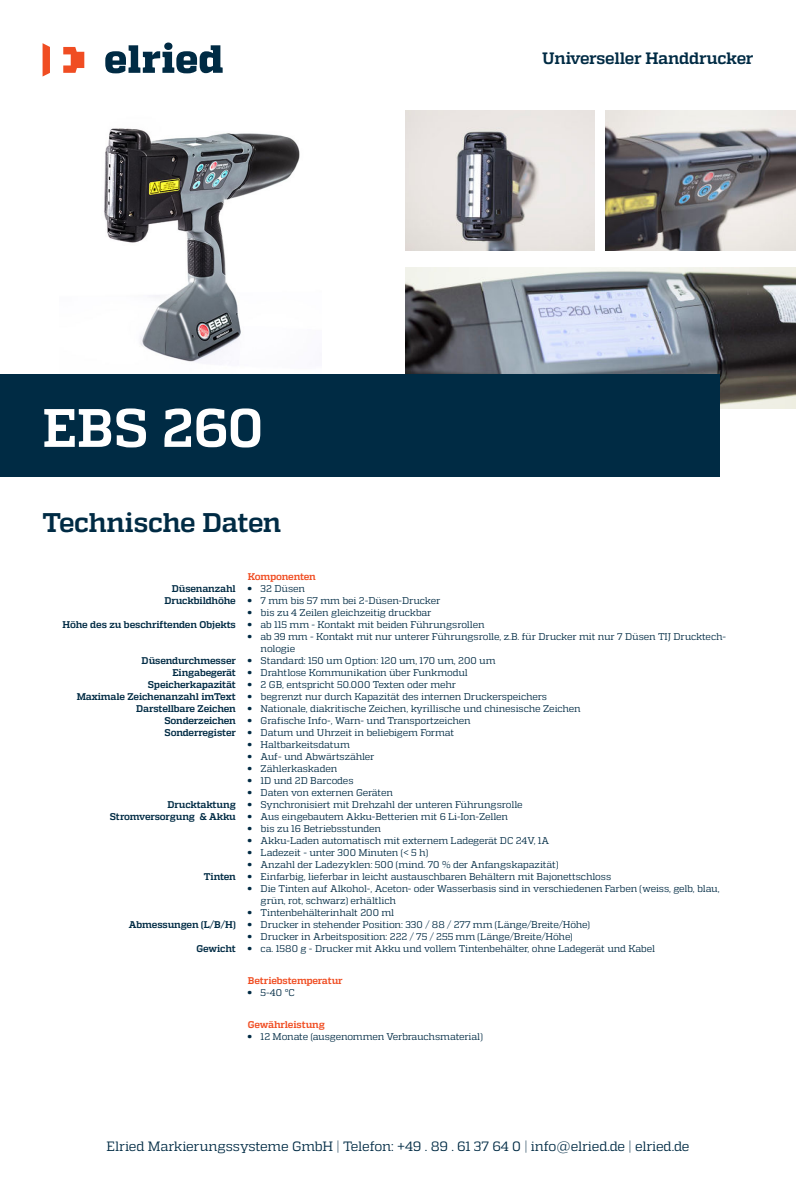
<style>
.page{position:relative;width:796px;height:1178px;background:#fff}
.page>*{position:absolute;margin:0;border:0;box-sizing:border-box;transform-origin:0 0}
.t1{font:700 54px "Quadon";color:#fff}
.t2{font:700 27px "Quadon";letter-spacing:-.015em;color:#002b44}
.t3{font:700 16.5px "Quadon";letter-spacing:-.02em;color:#002b44}
.t4{font:13.5px "Quadon";letter-spacing:-.01em;color:#002b44}
.t5{font:9.75px/12px "Quadon";letter-spacing:-.015em;color:#002b44}
.t6{font:700 9.75px/12px "Quadon";letter-spacing:-.015em;color:#002b44;text-align:right}
.t7{font:700 9.75px "Quadon";letter-spacing:-.015em;color:#f04d22}
</style>
<div class="page">
<svg style="left:43px;top:43px;width:7px;height:34px"></svg>
<svg style="left:63px;top:47px;width:21px;height:26px"></svg>
<svg style="left:105px;top:43px;width:117px;height:30px"></svg>
<img style="left:104px;top:128px;width:196px;height:234px">
<img style="left:405px;top:111px;width:189px;height:140px">
<img style="left:405px;top:268px;width:390px;height:140px">
<div style="left:0;top:374px;width:719px;height:102px;background:#002b44"></div>
<img style="left:605px;top:111px;width:190px;height:140px">
<h1 class="t1" style="left:43px;top:405px;width:222px">EBS 260</h1>
<h2 class="t2" style="left:43px;top:511px;width:240px">Technische Daten</h2>
<h3 class="t3" style="left:542px;top:51px;width:212px">Universeller Handdrucker</h3>
<p class="t6" style="left:164px;top:583px;width:73px">Düsenanzahl<br>Druckbildhöhe</p>
<p class="t6" style="left:62px;top:619px;width:175px">Höhe des zu beschriftenden Objekts</p>
<p class="t6" style="left:77px;top:655px;width:160px">Düsendurchmesser<br>Eingabegerät<br>Speicherkapazität<br>Maximale Zeichenanzahl imText<br>Darstellbare Zeichen<br>Sonderzeichen<br>Sonderregister</p>
<p class="t6" style="left:110px;top:799px;width:128px">Drucktaktung<br>Stromversorgung &amp; Akku</p>
<p class="t6" style="left:204px;top:871px;width:33px">Tinten</p>
<p class="t6" style="left:129px;top:919px;width:108px">Abmessungen (L/B/H)</p>
<p class="t6" style="left:196px;top:943px;width:41px">Gewicht</p>
<p class="t7" style="left:248px;top:572px;width:69px">Komponenten</p>
<p class="t5" style="left:248px;top:583px;width:59px">• 32 Düsen</p>
<p class="t5" style="left:248px;top:595px;width:194px">• 7 mm bis 57 mm bei 2-Düsen-Drucker</p>
<p class="t5" style="left:248px;top:607px;width:185px">• bis zu 4 Zeilen gleichzeitig druckbar</p>
<p class="t5" style="left:248px;top:619px;width:238px">• ab 115 mm - Kontakt mit beiden Führungsrollen</p>
<p class="t5" style="left:260px;top:631px;width:466px;text-indent:-13px">• ab 39 mm - Kontakt mit nur unterer Führungsrolle, z.B. für Drucker mit nur 7 Düsen TIJ Drucktech&shy;nologie</p>
<p class="t5" style="left:248px;top:655px;width:249px">• Standard: 150 um Option: 120 um, 170 um, 200 um</p>
<p class="t5" style="left:248px;top:667px;width:221px">• Drahtlose Kommunikation über Funkmodul</p>
<p class="t5" style="left:248px;top:679px;width:210px">• 2 GB, entspricht 50.000 Texten oder mehr</p>
<p class="t5" style="left:248px;top:691px;width:300px">• begrenzt nur durch Kapazität des internen Druckerspeichers</p>
<p class="t5" style="left:248px;top:703px;width:334px">• Nationale, diakritische Zeichen, kyrillische und chinesische Zeichen</p>
<p class="t5" style="left:248px;top:715px;width:224px">• Grafische Info-, Warn- und Transportzeichen</p>
<p class="t5" style="left:248px;top:727px;width:208px">• Datum und Uhrzeit in beliebigem Format</p>
<p class="t5" style="left:248px;top:739px;width:103px">• Haltbarkeitsdatum</p>
<p class="t5" style="left:248px;top:751px;width:128px">• Auf- und Abwärtszähler</p>
<p class="t5" style="left:248px;top:763px;width:91px">• Zählerkaskaden</p>
<p class="t5" style="left:248px;top:775px;width:107px">• 1D und 2D Barcodes</p>
<p class="t5" style="left:248px;top:787px;width:146px">• Daten von externen Geräten</p>
<p class="t5" style="left:248px;top:799px;width:276px">• Synchronisiert mit Drehzahl der unteren Führungsrolle</p>
<p class="t5" style="left:248px;top:811px;width:261px">• Aus eingebautem Akku-Betterien mit 6 Li-Ion-Zellen</p>
<p class="t5" style="left:248px;top:823px;width:135px">• bis zu 16 Betriebsstunden</p>
<p class="t5" style="left:248px;top:835px;width:303px">• Akku-Laden automatisch mit externem Ladegerät DC 24V, 1A</p>
<p class="t5" style="left:248px;top:847px;width:182px">• Ladezeit - unter 300 Minuten (&lt; 5 h)</p>
<p class="t5" style="left:248px;top:859px;width:312px">• Anzahl der Ladezyklen: 500 (mind. 70 % der Anfangskapazität)</p>
<p class="t5" style="left:248px;top:871px;width:364px">• Einfarbig, lieferbar in leicht austauschbaren Behältern mit Bajonettschloss</p>
<p class="t5" style="left:260px;top:883px;width:460px;text-indent:-13px">• Die Tinten auf Alkohol-, Aceton- oder Wasserbasis sind in verschiedenen Farben (weiss, gelb, blau, grün, rot, schwarz) erhältlich</p>
<p class="t5" style="left:248px;top:907px;width:148px">• Tintenbehälterinhalt 200 ml</p>
<p class="t5" style="left:248px;top:919px;width:343px">• Drucker in stehender Position: 330 / 88 / 277 mm (Länge/Breite/Höhe)</p>
<p class="t5" style="left:248px;top:931px;width:326px">• Drucker in Arbeitsposition: 222 / 75 / 255 mm (Länge/Breite/Höhe)</p>
<p class="t5" style="left:248px;top:943px;width:408px">• ca. 1580 g - Drucker mit Akku und vollem Tintenbehälter, ohne Ladegerät und Kabel</p>
<p class="t7" style="left:248px;top:976px;width:96px">Betriebstemperatur</p>
<p class="t5" style="left:248px;top:987px;width:48px">• 5-40 °C</p>
<p class="t7" style="left:248px;top:1020px;width:78px">Gewährleistung</p>
<p class="t5" style="left:248px;top:1030px;width:236px">• 12 Monate (ausgenommen Verbrauchsmaterial)</p>
<h3 class="t4" style="left:106px;top:1140px;width:584px">Elried Markierungssysteme GmbH | Telefon: +49 . 89 . 61 37 64 0 | info@elried.de | elried.de</h3>
</div>
